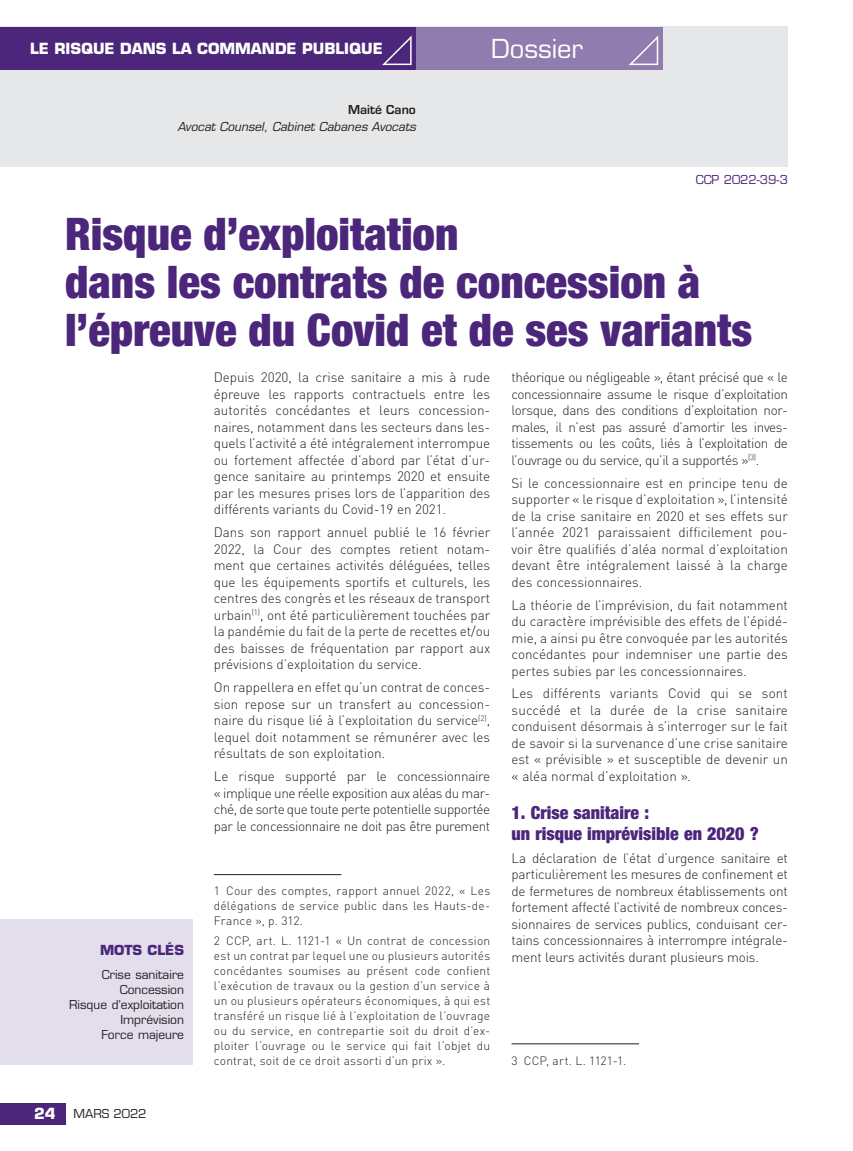
<style>
.page{position:relative;width:853px;height:1151px;background:#fff}
.page>*{position:absolute;margin:0;border:0;box-sizing:border-box;transform-origin:0 0}
.t1{font:900 condensed 45px/48px "Helvetica Neue LT Std";color:#4b267a}
.t2{font:25.5px "Eurostile LT Std";color:#fff}
.t3{font:900 condensed 18px/21px "Helvetica Neue LT Std";color:#4b267a}
.t4{font:700 15px "Eurostile LT Std";color:#fff}
.t5{font:300 13.5px/16.5px "DINOT";letter-spacing:-.005em;color:#231f20;text-align:justify}
.t6{font:700 13.5px "Eurostile LT Std";color:#4b267a}
.t7{font:300 12px/15px "DINOT";letter-spacing:.015em;color:#231f20;text-align:justify}
.t8{font:12px/15px "Eurostile LT Std";color:#231f20;text-align:right}
.t9{font:italic 12px "Eurostile LT Std";color:#231f20}
.t10{font:12px "Eurostile LT Std";color:#4b267a}
.t11{font:600 12px "Eurostile LT Std";color:#231f20}
.s1{font-weight:700;font-size:15px;color:#fff}
</style>
<div class="page">
<div style="left:0;top:1103px;width:65px;height:21px;background:#4b267a"></div>
<div style="left:0;top:919px;width:193px;height:145px;background:#e3deec"></div>
<hr style="left:214px;top:874px;width:127px;height:1px;background:#231f20">
<hr style="left:511px;top:1043px;width:128px;height:1px;background:#231f20">
<div style="left:0;top:27px;width:788px;height:140px;background:#e6e7e9"></div>
<div style="left:416px;top:27px;width:246px;height:42px;background:#907cae"></div>
<div style="left:0;top:27px;width:416px;height:42px;background:#4b267a"></div>
<svg style="left:382px;top:35px;width:30px;height:31px"></svg>
<svg style="left:629px;top:35px;width:30px;height:30px"></svg>
<p class="t4" style="left:30px;top:39px;width:354px">LE RISQUE DANS LA COMMANDE PUBLIQUE</p>
<h2 class="t2" style="left:491px;top:33px;width:93px">Dossier</h2>
<p class="t11" style="left:348px;top:102px;width:69px">Maité Cano</p>
<p class="t9" style="left:178px;top:120px;width:240px">Avocat Counsel, Cabinet Cabanes Avocats</p>
<p class="t10" style="left:696px;top:172px;width:94px">CCP 2022-39-3</p>
<h1 class="t1" style="left:65px;top:210px;width:689px">Risque d’exploitation<br>dans les contrats de concession à l’épreuve du Covid et de ses variants</h1>
<p class="t5" style="left:214px;top:369px;width:278px">Depuis 2020, la crise sanitaire a mis à rude épreuve les rapports contractuels entre les autorités concédantes et leurs concession&shy;naires, notamment dans les secteurs dans les&shy;quels l’activité a été intégralement interrompue ou fortement affectée d’abord par l’état d’ur&shy;gence sanitaire au printemps 2020 et ensuite par les mesures prises lors de l’apparition des différents variants du Covid-19 en 2021.</p>
<p class="t5" style="left:214px;top:524px;width:278px">Dans son rapport annuel publié le 16 février 2022, la Cour des comptes retient notam&shy;ment que certaines activités déléguées, telles que les équipements sportifs et culturels, les centres des congrès et les réseaux de transport urbain<sup>(1)</sup>, ont été particulièrement touchées par la pandémie du fait de la perte de recettes et/ou des baisses de fréquentation par rapport aux prévisions d’exploitation du service.</p>
<p class="t5" style="left:214px;top:679px;width:278px">On rappellera en effet qu’un contrat de conces&shy;sion repose sur un transfert au concession&shy;naire du risque lié à l’exploitation du service<sup>(2)</sup>, lequel doit notamment se rémunérer avec les résultats de son exploitation.</p>
<p class="t5" style="left:214px;top:767px;width:278px">Le risque supporté par le concessionnaire « implique une réelle exposition aux aléas du mar&shy;ché, de sorte que toute perte potentielle supportée par le concessionnaire ne doit pas être purement</p>
<p class="t5" style="left:511px;top:369px;width:278px">théorique ou négligeable », étant précisé que « le concessionnaire assume le risque d’exploitation lorsque, dans des conditions d’exploitation nor&shy;males, il n’est pas assuré d’amortir les inves&shy;tissements ou les coûts, liés à l’exploitation de l’ouvrage ou du service, qu’il a supportés »<sup>(3)</sup>.</p>
<p class="t5" style="left:511px;top:474px;width:278px">Si le concessionnaire est en principe tenu de supporter « le risque d’exploitation », l’intensité de la crise sanitaire en 2020 et ses effets sur l’année 2021 paraissaient difficilement pou&shy;voir être qualifiés d’aléa normal d’exploitation devant être intégralement laissé à la charge des concessionnaires.</p>
<p class="t5" style="left:511px;top:596px;width:278px">La théorie de l’imprévision, du fait notamment du caractère imprévisible des effets de l’épidé&shy;mie, a ainsi pu être convoquée par les autorités concédantes pour indemniser une partie des pertes subies par les concessionnaires.</p>
<p class="t5" style="left:511px;top:685px;width:278px">Les différents variants Covid qui se sont succédé et la durée de la crise sanitaire conduisent désormais à s’interroger sur le fait de savoir si la survenance d’une crise sanitaire est « prévisible » et susceptible de devenir un « aléa normal d’exploitation ».</p>
<h3 class="t3" style="left:511px;top:802px;width:249px">1. Crise sanitaire :<br>un risque imprévisible en 2020 ?</h3>
<p class="t5" style="left:511px;top:849px;width:278px">La déclaration de l’état d’urgence sanitaire et particulièrement les mesures de confinement et de fermetures de nombreux établissements ont fortement affecté l’activité de nombreux conces&shy;sionnaires de services publics, conduisant cer&shy;tains concessionnaires à interrompre intégrale&shy;ment leurs activités durant plusieurs mois.</p>
<p class="t7" style="left:214px;top:883px;width:278px">1 Cour des comptes, rapport annuel 2022, « Les délégations de service public dans les Hauts-de-France », p. 312.</p>
<p class="t7" style="left:214px;top:932px;width:278px">2 CCP, art. L. 1121-1 « Un contrat de concession est un contrat par lequel une ou plusieurs autorités concédantes soumises au présent code confient l’exécution de travaux ou la gestion d’un service à un ou plusieurs opérateurs économiques, à qui est transféré un risque lié à l’exploitation de l’ouvrage ou du service, en contrepartie soit du droit d’ex&shy;ploiter l’ouvrage ou le service qui fait l’objet du contrat, soit de ce droit assorti d’un prix ».</p>
<p class="t6" style="left:100px;top:942px;width:86px">MOTS CLÉS</p>
<p class="t8" style="left:69px;top:967px;width:116px">Crise sanitaire<br>Concession<br>Risque d’exploitation<br>Imprévision<br>Force majeure</p>
<p class="t7" style="left:511px;top:1052px;width:116px">3 CCP, art. L. 1121-1.</p>
<p class="t8" style="left:34px;top:1106px;width:114px"><span class="s1">24</span> MARS 2022</p>
</div>
